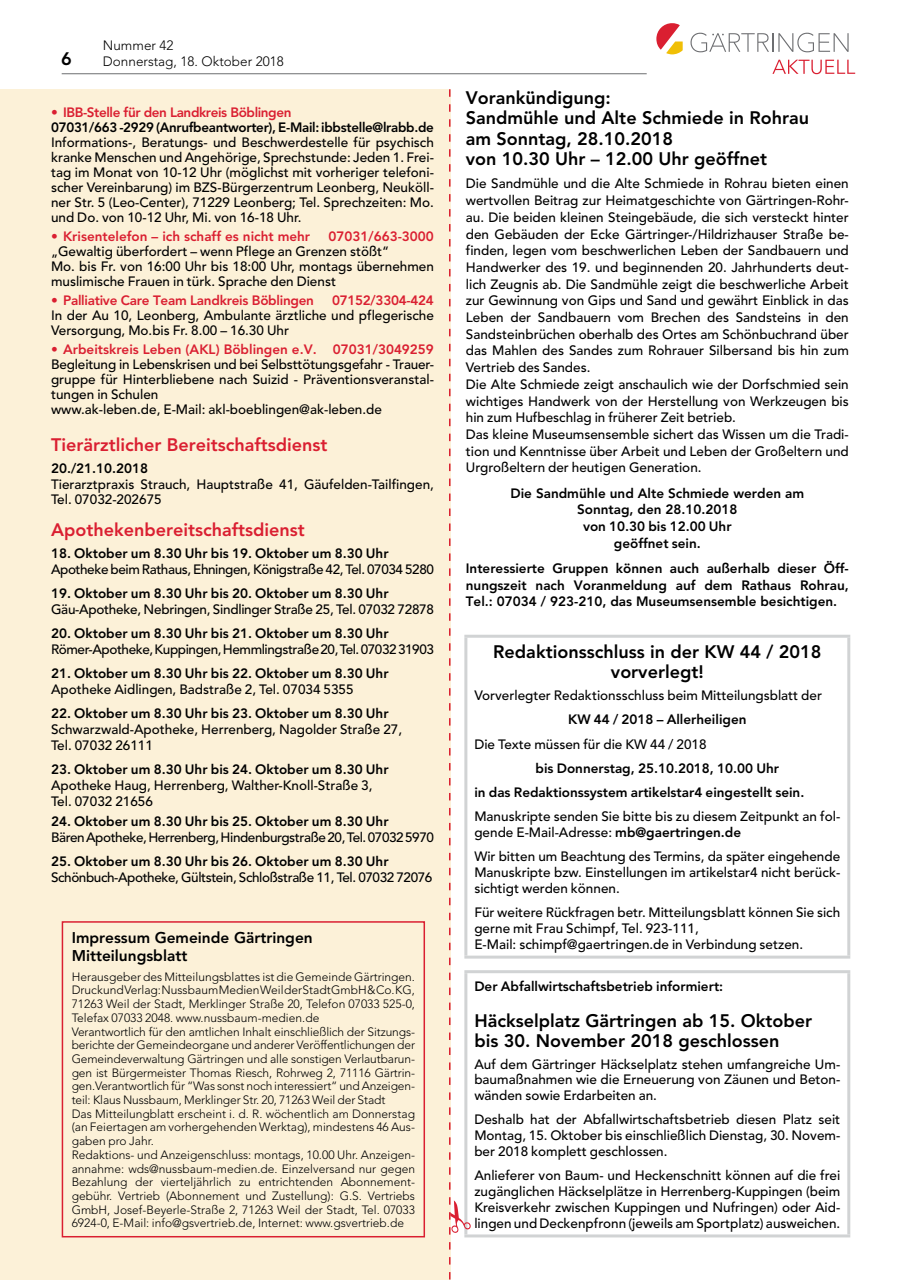
<style>
.page{position:relative;width:902px;height:1280px;background:#fff}
.page>*{position:absolute;margin:0;border:0;box-sizing:border-box;transform-origin:0 0}
.t1{font:800 18px/20.4px "Avenir";color:#000}
.t2{font:800 18px "Avenir";color:#da1f31}
.t3{font:800 15.45px/18.6px "Avenir";color:#000}
.t4{font:500 13.5px/16.6px "Avenir";color:#000}
.t5{font:800 13.5px/16.6px "Avenir";color:#000;text-align:center}
.t6{font:500 13.5px "Avenir";letter-spacing:-.03em;color:#000}
.t7{font:800 13.5px "Avenir";color:#da1f31}
.t8{font:800 13.5px "Avenir";letter-spacing:-.02em;color:#000}
.t9{font:500 13.5px "Avenir";letter-spacing:-.02em;color:#000}
.t10{font:800 13.5px "Avenir";letter-spacing:-.02em;color:#da1f31}
.t11{font:800 13.5px "Avenir";letter-spacing:-.03em;color:#da1f31}
.t12{font:300 13.5px/15.8px "Avenir";color:#000}
.t13{font:300 12px/13.6px "Avenir";color:#000}
.s1{font-weight:800}
</style>
<div class="page">
<hr style="left:62px;top:73px;width:584px;height:1px;background:#6d6e71">
<svg style="left:656px;top:23px;width:26px;height:31px"></svg>
<svg style="left:690px;top:33px;width:158px;height:19px"></svg>
<svg style="left:772px;top:60px;width:83px;height:14px"></svg>
<hr style="left:464px;top:635px;width:386px;height:3px;background:#d1d3d4">
<hr style="left:847px;top:638px;width:3px;height:318px;background:#d1d3d4">
<hr style="left:464px;top:956px;width:386px;height:3px;background:#d1d3d4">
<hr style="left:464px;top:970px;width:386px;height:3px;background:#d1d3d4">
<hr style="left:847px;top:973px;width:3px;height:261px;background:#d1d3d4">
<hr style="left:464px;top:1234px;width:386px;height:3px;background:#d1d3d4">
<div style="left:0;top:89px;width:450px;height:1191px;background:#fcf1d8"></div>
<svg style="left:449px;top:89px;width:22px;height:1190px"></svg>
<div style="left:62px;top:921px;width:363px;height:316px;border:2px solid #da1f31"></div>
<h1 class="t1" style="left:61px;top:49px;width:12px">6</h1>
<p class="t12" style="left:103px;top:37px;width:182px">Nummer 42<br>Donnerstag, 18. Oktober 2018</p>
<p class="t11" style="left:51px;top:104px;width:242px">• IBB-Stelle für den Landkreis Böblingen</p>
<p class="t8" style="left:51px;top:119px;width:384px">07031/663 -2929 (Anrufbeantworter), E-Mail: ibbstelle@lrabb.de</p>
<p class="t4" style="left:51px;top:135px;width:384px;line-height:15px;text-align:justify">Informations-, Beratungs- und Beschwerdestelle für psychisch kranke Menschen und Angehörige, Sprechstunde: Jeden 1. Frei&shy;tag im Monat von 10-12 Uhr (möglichst mit vorheriger telefoni&shy;scher Vereinbarung) im BZS-Bürgerzentrum Leonberg, Neuköll&shy;ner Str. 5 (Leo-Center), 71229 Leonberg; Tel. Sprechzeiten: Mo. und Do. von 10-12 Uhr, Mi. von 16-18 Uhr.</p>
<p class="t7" style="left:51px;top:228px;width:260px">• Krisentelefon – ich schaff es nicht mehr</p>
<p class="t7" style="left:328px;top:228px;width:107px">07031/663-3000</p>
<p class="t4" style="left:51px;top:244px;width:384px;line-height:15px">„Gewaltig überfordert – wenn Pflege an Grenzen stößt“<br>Mo. bis Fr. von 16:00 Uhr bis 18:00 Uhr, montags übernehmen muslimische Frauen in türk. Sprache den Dienst</p>
<p class="t10" style="left:51px;top:292px;width:264px">• Palliative Care Team Landkreis Böblingen</p>
<p class="t10" style="left:332px;top:292px;width:103px">07152/3304-424</p>
<p class="t4" style="left:51px;top:308px;width:384px;line-height:15px">In der Au 10, Leonberg, Ambulante ärztliche und pflegerische<br>Versorgung, Mo.bis Fr. 8.00 – 16.30 Uhr</p>
<p class="t7" style="left:51px;top:342px;width:384px">• Arbeitskreis Leben (AKL) Böblingen e.V. 07031/3049259</p>
<p class="t4" style="left:51px;top:357px;width:384px;line-height:15px">Begleitung in Lebenskrisen und bei Selbsttötungsgefahr - Trauer&shy;gruppe für Hinterbliebene nach Suizid - Präventionsveranstal&shy;tungen in Schulen<br>www.ak-leben.de, E-Mail: akl-boeblingen@ak-leben.de</p>
<h1 class="t2" style="left:51px;top:434px;width:278px">Tierärztlicher Bereitschaftsdienst</h1>
<p class="t5" style="left:51px;top:460px;width:99px">20./21.10.2018</p>
<p class="t4" style="left:51px;top:476px;width:384px;line-height:15.8px">Tierarztpraxis Strauch, Hauptstraße 41, Gäufelden-Tailfingen,<br>Tel. 07032-202675</p>
<h1 class="t2" style="left:51px;top:519px;width:255px">Apothekenbereitschaftsdienst</h1>
<p class="t5" style="left:51px;top:545px;width:339px">18. Oktober um 8.30 Uhr bis 19. Oktober um 8.30 Uhr</p>
<p class="t6" style="left:51px;top:562px;width:384px">Apotheke beim Rathaus, Ehningen, Königstraße 42, Tel. 07034 5280</p>
<p class="t5" style="left:51px;top:585px;width:339px">19. Oktober um 8.30 Uhr bis 20. Oktober um 8.30 Uhr</p>
<p class="t9" style="left:51px;top:602px;width:384px">Gäu-Apotheke, Nebringen, Sindlinger Straße 25, Tel. 07032 72878</p>
<p class="t5" style="left:51px;top:625px;width:339px">20. Oktober um 8.30 Uhr bis 21. Oktober um 8.30 Uhr</p>
<p class="t6" style="left:51px;top:642px;width:384px">Römer-Apotheke, Kuppingen, Hemmlingstraße 20, Tel. 07032 31903</p>
<p class="t5" style="left:51px;top:665px;width:339px">21. Oktober um 8.30 Uhr bis 22. Oktober um 8.30 Uhr</p>
<p class="t4" style="left:51px;top:681px;width:304px">Apotheke Aidlingen, Badstraße 2, Tel. 07034 5355</p>
<p class="t5" style="left:51px;top:705px;width:339px">22. Oktober um 8.30 Uhr bis 23. Oktober um 8.30 Uhr</p>
<p class="t4" style="left:51px;top:722px;width:352px;line-height:15.8px">Schwarzwald-Apotheke, Herrenberg, Nagolder Straße 27,<br>Tel. 07032 26111</p>
<p class="t5" style="left:51px;top:761px;width:339px">23. Oktober um 8.30 Uhr bis 24. Oktober um 8.30 Uhr</p>
<p class="t4" style="left:51px;top:778px;width:323px;line-height:15.8px">Apotheke Haug, Herrenberg, Walther-Knoll-Straße 3,<br>Tel. 07032 21656</p>
<p class="t5" style="left:51px;top:813px;width:339px">24. Oktober um 8.30 Uhr bis 25. Oktober um 8.30 Uhr</p>
<p class="t6" style="left:51px;top:829px;width:384px">Bären Apotheke, Herrenberg, Hindenburgstraße 20, Tel. 07032 5970</p>
<p class="t5" style="left:51px;top:853px;width:339px">25. Oktober um 8.30 Uhr bis 26. Oktober um 8.30 Uhr</p>
<p class="t6" style="left:51px;top:869px;width:383px">Schönbuch-Apotheke, Gültstein, Schloßstraße 11, Tel. 07032 72076</p>
<p class="t3" style="left:72px;top:928px;width:242px">Impressum Gemeinde Gärtringen<br>Mitteilungsblatt</p>
<p class="t13" style="left:72px;top:970px;width:345px">Herausgeber des Mitteilungsblattes ist die Gemeinde Gärtringen.<br>Druck und Verlag: Nussbaum Medien Weil der Stadt GmbH &amp; Co. KG, 71263 Weil der Stadt, Merklinger Straße 20, Telefon 07033 525-0, Telefax 07033 2048. www.nussbaum-medien.de<br>Verantwortlich für den amtlichen Inhalt einschließlich der Sitzungs&shy;berichte der Gemeindeorgane und anderer Veröffentlichungen der Gemeindeverwaltung Gärtringen und alle sonstigen Verlautbarun&shy;gen ist Bürgermeister Thomas Riesch, Rohrweg 2, 71116 Gärtrin&shy;gen.Verantwortlich für “Was sonst noch interessiert“ und Anzeigen&shy;teil: Klaus Nussbaum, Merklinger Str. 20, 71263 Weil der Stadt<br>Das Mitteilungblatt erscheint i. d. R. wöchentlich am Donnerstag (an Feiertagen am vorhergehenden Werktag), mindestens 46 Aus&shy;gaben pro Jahr.<br>Redaktions- und Anzeigenschluss: montags, 10.00 Uhr. Anzeigen&shy;annahme: wds@nussbaum-medien.de. Einzelversand nur gegen Bezahlung der vierteljährlich zu entrichtenden Abonnement&shy;gebühr. Vertrieb (Abonnement und Zustellung): G.S. Vertriebs GmbH, Josef-Beyerle-Straße 2, 71263 Weil der Stadt, Tel. 07033<br>6924-0, E-Mail: info@gsvertrieb.de, Internet: www.gsvertrieb.de</p>
<h1 class="t1" style="left:466px;top:88px;width:345px">Vorankündigung:<br>Sandmühle und Alte Schmiede in Rohrau am Sonntag, 28.10.2018<br>von 10.30 Uhr – 12.00 Uhr geöffnet</h1>
<p class="t4" style="left:466px;top:176px;width:384px">Die Sandmühle und die Alte Schmiede in Rohrau bieten einen wertvollen Beitrag zur Heimatgeschichte von Gärtringen-Rohr&shy;au. Die beiden kleinen Steingebäude, die sich versteckt hinter den Gebäuden der Ecke Gärtringer-/Hildrizhauser Straße be&shy;finden, legen vom beschwerlichen Leben der Sandbauern und Handwerker des 19. und beginnenden 20. Jahrhunderts deut&shy;lich Zeugnis ab. Die Sandmühle zeigt die beschwerliche Arbeit zur Gewinnung von Gips und Sand und gewährt Einblick in das Leben der Sandbauern vom Brechen des Sandsteins in den Sandsteinbrüchen oberhalb des Ortes am Schönbuchrand über das Mahlen des Sandes zum Rohrauer Silbersand bis hin zum Vertrieb des Sandes.<br>Die Alte Schmiede zeigt anschaulich wie der Dorfschmied sein wichtiges Handwerk von der Herstellung von Werkzeugen bis hin zum Hufbeschlag in früherer Zeit betrieb.<br>Das kleine Museumsensemble sichert das Wissen um die Tradi&shy;tion und Kenntnisse über Arbeit und Leben der Großeltern und Urgroßeltern der heutigen Generation.</p>
<p class="t5" style="left:510px;top:484px;width:295px">Die Sandmühle und Alte Schmiede werden am<br>Sonntag, den 28.10.2018<br>von 10.30 bis 12.00 Uhr<br>geöffnet sein.</p>
<p class="t5" style="left:466px;top:560px;width:384px;text-align:justify">Interessierte Gruppen können auch außerhalb dieser Öff&shy;nungszeit nach Voranmeldung auf dem Rathaus Rohrau, Tel.: 07034 / 923-210, das Museumsensemble besichtigen.</p>
<h1 class="t1" style="left:493px;top:642px;width:329px;line-height:19.5px;text-align:center">Redaktionsschluss in der KW 44 / 2018 vorverlegt!</h1>
<p class="t4" style="left:474px;top:687px;width:349px">Vorverlegter Redaktionsschluss beim Mitteilungsblatt der</p>
<p class="t5" style="left:568px;top:711px;width:180px">KW 44 / 2018 – Allerheiligen</p>
<p class="t4" style="left:474px;top:736px;width:234px">Die Texte müssen für die KW 44 / 2018</p>
<p class="t5" style="left:474px;top:756px;width:331px;line-height:24.3px;text-align:left;text-indent:61px">bis Donnerstag, 25.10.2018, 10.00 Uhr<br>in das Redaktionssystem artikelstar4 eingestellt sein.</p>
<p class="t4" style="left:474px;top:809px;width:367px;line-height:15.8px">Manuskripte senden Sie bitte bis zu diesem Zeitpunkt an fol&shy;gende E-Mail-Adresse: <span class="s1">mb@gaertringen.de</span></p>
<p class="t4" style="left:474px;top:849px;width:367px;line-height:15.8px;text-align:justify">Wir bitten um Beachtung des Termins, da später eingehende Manuskripte bzw. Einstellungen im artikelstar4 nicht berück&shy;sichtigt werden können.</p>
<p class="t4" style="left:474px;top:905px;width:367px;line-height:15.8px">Für weitere Rückfragen betr. Mitteilungsblatt können Sie sich gerne mit Frau Schimpf, Tel. 923-111,<br>E-Mail: schimpf@gaertringen.de in Verbindung setzen.</p>
<p class="t5" style="left:474px;top:977px;width:250px">Der Abfallwirtschaftsbetrieb informiert:</p>
<h1 class="t1" style="left:474px;top:1011px;width:339px;line-height:19.5px">Häckselplatz Gärtringen ab 15. Oktober bis 30. November 2018 geschlossen</h1>
<p class="t4" style="left:474px;top:1056px;width:367px;line-height:15.8px;text-align:justify">Auf dem Gärtringer Häckselplatz stehen umfangreiche Um&shy;baumaßnahmen wie die Erneuerung von Zäunen und Beton&shy;wänden sowie Erdarbeiten an.</p>
<p class="t4" style="left:474px;top:1112px;width:367px;line-height:15.8px;text-align:justify">Deshalb hat der Abfallwirtschaftsbetrieb diesen Platz seit Montag, 15. Oktober bis einschließlich Dienstag, 30. Novem&shy;ber 2018 komplett geschlossen.</p>
<p class="t4" style="left:474px;top:1168px;width:367px;line-height:15.8px;text-align:justify">Anlieferer von Baum- und Heckenschnitt können auf die frei zugänglichen Häckselplätze in Herrenberg-Kuppingen (beim Kreisverkehr zwischen Kuppingen und Nufringen) oder Aid&shy;lingen und Deckenpfronn (jeweils am Sportplatz) ausweichen.</p>
</div>
